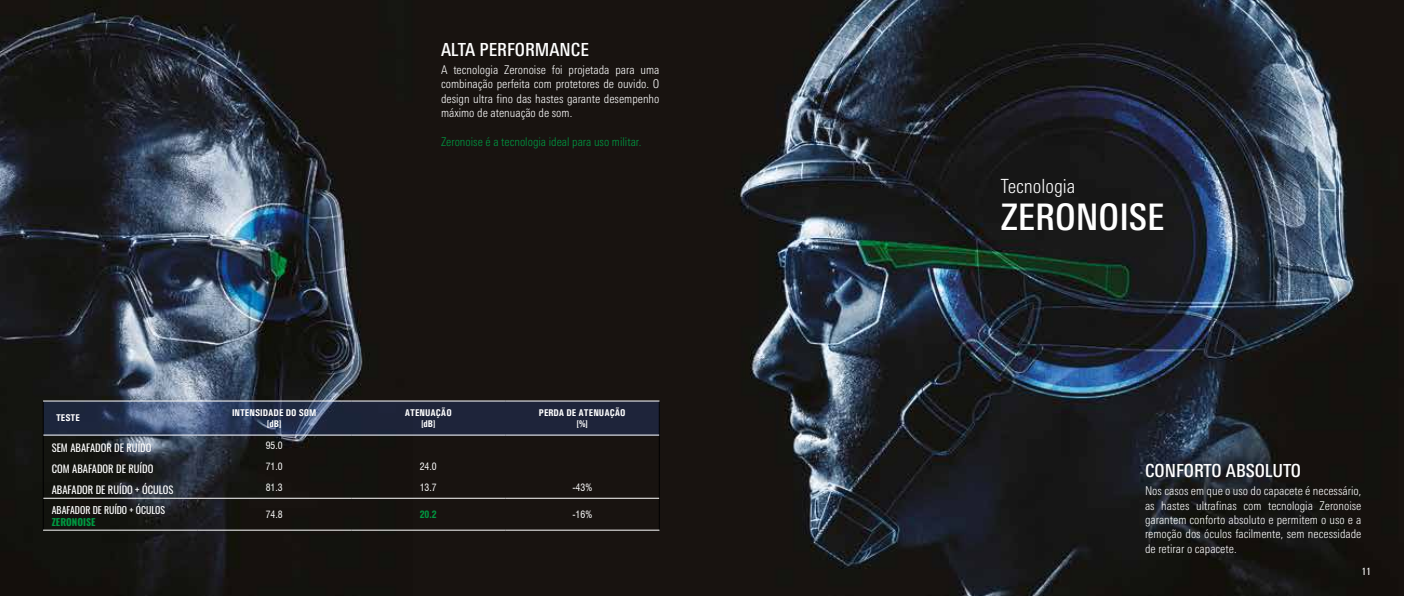
<style>
.page{position:relative;width:1404px;height:596px;background:#fff}
.page>*{position:absolute;margin:0;border:0;box-sizing:border-box;transform-origin:0 0}
.t1{font:500 condensed 36.45px "Linotype Univers";color:#fff}
.t2{font:300 condensed 19.5px "Linotype Univers";color:#fff}
.t3{font:500 condensed 18px "Linotype Univers";color:#fff}
.t4{font:300 condensed 12px/14.4px "Linotype Univers";color:#fff;text-align:justify}
.t5{font:300 condensed 12px "Linotype Univers";color:#009941}
.t6{font:10.5px "Oswald";color:#fff}
.t7{font:500 condensed 10.5px "Univers";color:#fff}
.t8{font:700 condensed 9.75px/11.7px "Univers";color:#fff;text-align:center}
.t9{font:condensed 9.75px "Swiss 721 BT";color:#fff}
.t10{font:9.75px "Oswald";color:#fff}
.t11{font:700 9.75px "Oswald";color:#009941}
.t12{font:700 condensed 9.75px "Swiss 721 BT";color:#009941}
</style>
<div class="page">
<img style="left:0;top:0;width:1403px;height:595px">
<svg style="left:44px;top:401px;width:615px;height:33px;background:#2c364f"></svg>
<svg style="left:659px;top:435px;width:1px;height:63px"></svg>
<hr style="left:659px;top:498px;width:1px;height:31px;background:#000">
<hr style="left:659px;top:401px;width:1px;height:34px;background:#000">
<hr style="left:43px;top:401px;width:1px;height:34px;background:#000">
<svg style="left:43px;top:435px;width:1px;height:62px"></svg>
<hr style="left:43px;top:498px;width:1px;height:31px;background:#000">
<hr style="left:43px;top:400px;width:154px;height:1px;background:#fff">
<hr style="left:197px;top:400px;width:154px;height:1px;background:#fff">
<hr style="left:351px;top:400px;width:154px;height:1px;background:#fff">
<hr style="left:505px;top:400px;width:154px;height:1px;background:#fff">
<hr style="left:43px;top:434px;width:154px;height:1px;background:#fff">
<hr style="left:197px;top:434px;width:154px;height:1px;background:#fff">
<hr style="left:351px;top:434px;width:154px;height:1px;background:#fff">
<hr style="left:505px;top:434px;width:154px;height:1px;background:#fff">
<hr style="left:43px;top:497px;width:154px;height:1px;background:#fff">
<hr style="left:197px;top:497px;width:154px;height:1px;background:#fff">
<hr style="left:351px;top:497px;width:154px;height:1px;background:#fff">
<hr style="left:505px;top:497px;width:154px;height:1px;background:#fff">
<hr style="left:43px;top:529px;width:154px;height:1px;background:#fff">
<hr style="left:197px;top:529px;width:154px;height:1px;background:#fff">
<hr style="left:351px;top:529px;width:154px;height:1px;background:#fff">
<hr style="left:505px;top:529px;width:154px;height:1px;background:#fff">
<h3 class="t3" style="left:441px;top:39px;width:149px">ALTA PERFORMANCE</h3>
<p class="t4" style="left:441px;top:62px;width:220px">A tecnologia Zeronoise foi projetada para uma combinação perfeita com protetores de ouvido. O design ultra fino das hastes garante desempenho máximo de atenuação de som.</p>
<p class="t5" style="left:441px;top:135px;width:202px">Zeronoise é a tecnologia ideal para uso militar.</p>
<p class="t8" style="left:56px;top:412px;width:25px">TESTE</p>
<p class="t8" style="left:232px;top:406px;width:86px">INTENSIDADE DO SOM [dB]</p>
<p class="t8" style="left:405px;top:406px;width:48px">ATENUAÇÃO [dB]</p>
<p class="t8" style="left:539px;top:406px;width:88px">PERDA DE ATENUAÇÃO [%]</p>
<p class="t6" style="left:52px;top:438px;width:101px">SEM ABAFADOR DE RUÍDO</p>
<p class="t9" style="left:266px;top:439px;width:19px">95.0</p>
<p class="t6" style="left:52px;top:459px;width:103px">COM ABAFADOR DE RUÍDO</p>
<p class="t9" style="left:266px;top:460px;width:19px">71.0</p>
<p class="t9" style="left:420px;top:460px;width:19px">24.0</p>
<p class="t6" style="left:52px;top:480px;width:123px">ABAFADOR DE RUÍDO + ÓCULOS</p>
<p class="t9" style="left:266px;top:481px;width:19px">81.3</p>
<p class="t9" style="left:420px;top:481px;width:19px">13.7</p>
<p class="t9" style="left:572px;top:481px;width:21px">-43%</p>
<p class="t10" style="left:52px;top:501px;width:115px">ABAFADOR DE RUÍDO + ÓCULOS</p>
<p class="t11" style="left:52px;top:516px;width:45px">ZERONOISE</p>
<p class="t9" style="left:266px;top:508px;width:19px">74.8</p>
<p class="t12" style="left:419px;top:508px;width:19px">20.2</p>
<p class="t9" style="left:572px;top:508px;width:21px">-16%</p>
<h2 class="t2" style="left:1000px;top:175px;width:76px">Tecnologia</h2>
<h1 class="t1" style="left:1000px;top:196px;width:165px">ZERONOISE</h1>
<h3 class="t3" style="left:1144px;top:459px;width:157px">CONFORTO ABSOLUTO</h3>
<p class="t4" style="left:1144px;top:483px;width:218px">Nos casos em que o uso do capacete é necessário, as hastes ultrafinas com tecnologia Zeronoise garantem conforto absoluto e permitem o uso e a remoção dos óculos facilmente, sem necessidade de retirar o capacete.</p>
<p class="t7" style="left:1361px;top:564px;width:11px">11</p>
</div>
